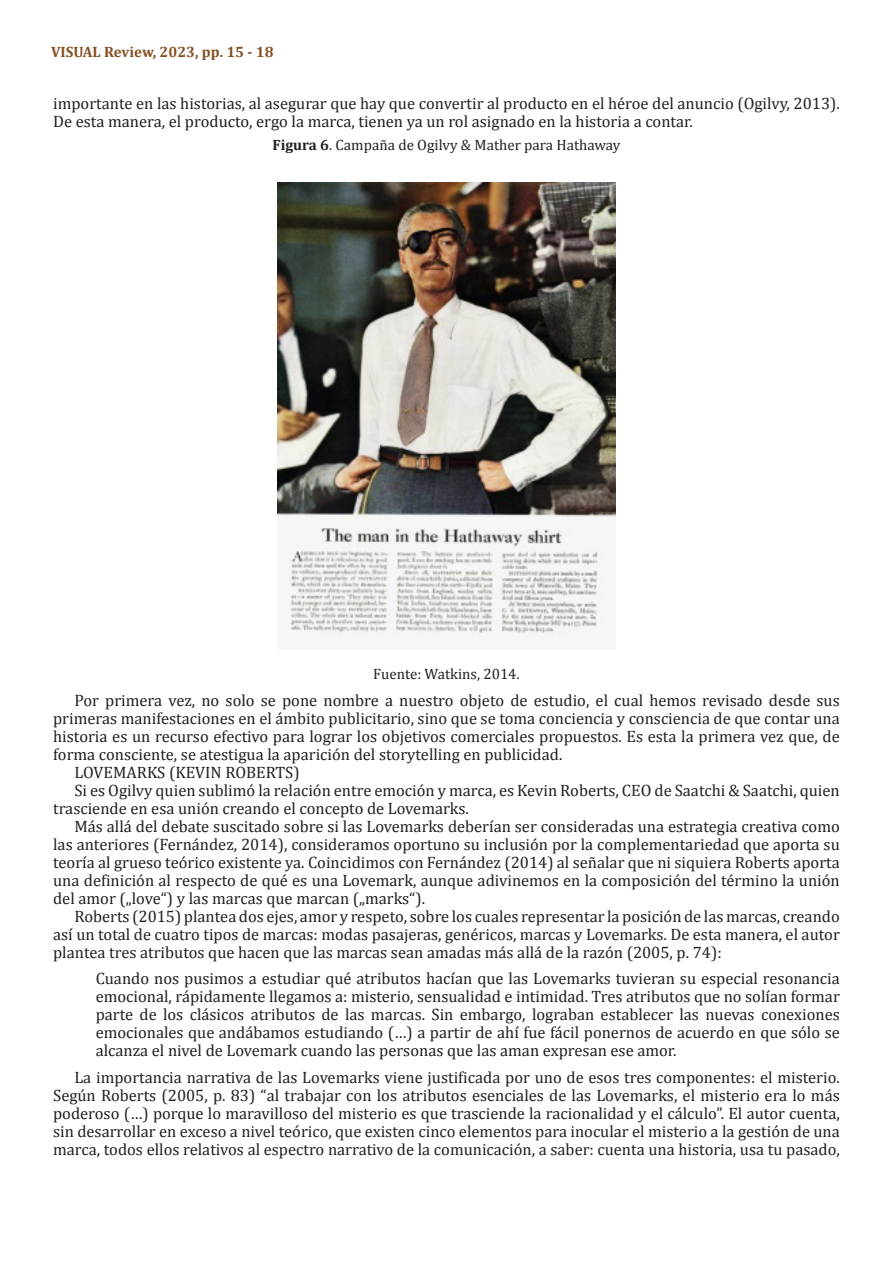
<style>
.page{position:relative;width:893px;height:1263px;background:#fff}
.page>*{position:absolute;margin:0;border:0;box-sizing:border-box;transform-origin:0 0}
.Parrafos-siguientes{font:16.5px/18px "Cambria";color:#231f20;text-align:justify}
.Citas{font:16.5px/18px "Cambria";color:#231f20;text-align:justify}
.Fuente-Tablas{font:15px "Cambria";color:#231f20}
.t1{font:700 15px "Cambria";color:#845022}
.s1{font-weight:700}
</style>
<div class="page">
<img style="left:278px;top:182px;width:337px;height:455px">
<p class="t1" style="left:51px;top:41px;width:224px">VISUAL Review, 2023, pp. 15 - 18</p>
<p class="Parrafos-siguientes" style="left:53px;top:94px;width:788px">importante en las historias, al asegurar que hay que convertir al producto en el héroe del anuncio (Ogilvy, 2013).<br>De esta manera, el producto, ergo la marca, tienen ya un rol asignado en la historia a contar.</p>
<p class="Fuente-Tablas" style="left:272px;top:136px;width:350px"><span class="s1">Figura 6</span>. Campaña de Ogilvy &amp; Mather para Hathaway</p>
<p class="Fuente-Tablas" style="left:373px;top:665px;width:148px">Fuente: Watkins, 2014.</p>
<p class="Parrafos-siguientes" style="left:53px;top:691px;width:788px;text-indent:21px">Por primera vez, no solo se pone nombre a nuestro objeto de estudio, el cual hemos revisado desde sus primeras manifestaciones en el ámbito publicitario, sino que se toma conciencia y consciencia de que contar una historia es un recurso efectivo para lograr los objetivos comerciales propuestos. Es esta la primera vez que, de forma consciente, se atestigua la aparición del storytelling en publicidad.</p>
<p class="Parrafos-siguientes" style="left:74px;top:763px;width:227px">LOVEMARKS (KEVIN ROBERTS)</p>
<p class="Parrafos-siguientes" style="left:53px;top:781px;width:788px;text-indent:21px">Si es Ogilvy quien sublimó la relación entre emoción y marca, es Kevin Roberts, CEO de Saatchi &amp; Saatchi, quien trasciende en esa unión creando el concepto de Lovemarks.</p>
<p class="Parrafos-siguientes" style="left:53px;top:817px;width:788px;text-indent:21px">Más allá del debate suscitado sobre si las Lovemarks deberían ser consideradas una estrategia creativa como las anteriores (Fernández, 2014), consideramos oportuno su inclusión por la complementariedad que aporta su teoría al grueso teórico existente ya. Coincidimos con Fernández (2014) al señalar que ni siquiera Roberts aporta una definición al respecto de qué es una Lovemark, aunque adivinemos en la composición del término la unión del amor („love“) y las marcas que marcan („marks“).</p>
<p class="Parrafos-siguientes" style="left:53px;top:907px;width:788px;text-indent:21px">Roberts (2015) plantea dos ejes, amor y respeto, sobre los cuales representar la posición de las marcas, creando así un total de cuatro tipos de marcas: modas pasajeras, genéricos, marcas y Lovemarks. De esta manera, el autor plantea tres atributos que hacen que las marcas sean amadas más allá de la razón (2005, p. 74):</p>
<p class="Citas" style="left:96px;top:969px;width:746px">Cuando nos pusimos a estudiar qué atributos hacían que las Lovemarks tuvieran su especial resonancia emocional, rápidamente llegamos a: misterio, sensualidad e intimidad. Tres atributos que no solían formar parte de los clásicos atributos de las marcas. Sin embargo, lograban establecer las nuevas conexiones emocionales que andábamos estudiando (…) a partir de ahí fue fácil ponernos de acuerdo en que sólo se alcanza el nivel de Lovemark cuando las personas que las aman expresan ese amor.</p>
<p class="Parrafos-siguientes" style="left:53px;top:1068px;width:788px;text-indent:21px">La importancia narrativa de las Lovemarks viene justificada por uno de esos tres componentes: el misterio.<br>Según Roberts (2005, p. 83) “al trabajar con los atributos esenciales de las Lovemarks, el misterio era lo más poderoso (…) porque lo maravilloso del misterio es que trasciende la racionalidad y el cálculo”. El autor cuenta, sin desarrollar en exceso a nivel teórico, que existen cinco elementos para inocular el misterio a la gestión de una marca, todos ellos relativos al espectro narrativo de la comunicación, a saber: cuenta una historia, usa tu pasado,</p>
</div>
